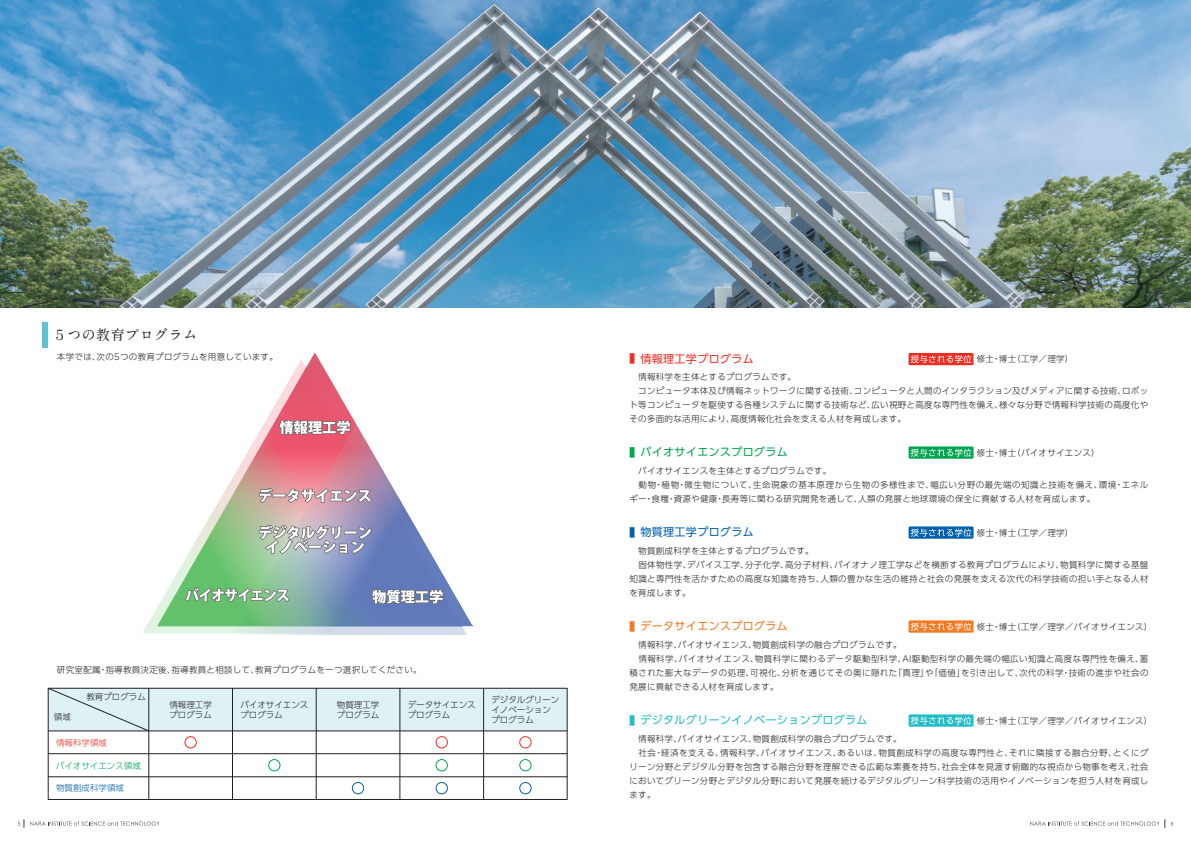
<style>
.page{position:relative;width:1191px;height:842px;background:#fff}
.page>*{position:absolute;margin:0;border:0;box-sizing:border-box;transform-origin:0 0}
.t1{font:700 14px "A1 Mincho Std";letter-spacing:.035em;color:#231f20}
.t2{font:11px "UD Shin Go Pr 6";letter-spacing:.035em;color:#21bdc6}
.t3{font:11px "UD Shin Go Pr 6";letter-spacing:.035em;color:#00a54f}
.t4{font:11px "UD Shin Go Pr 6";letter-spacing:.035em;color:#f47921}
.t5{font:11px "UD Shin Go Pr 6";letter-spacing:.035em;color:#0160ae}
.t6{font:11px "UD Shin Go Pr 6";letter-spacing:.035em;color:#ee2e22}
.t7{font:300 8.5px/14px "UD Shin Go Pr 6";letter-spacing:.035em;color:#231f20}
.t8{font:300 8.5px/10.2px "UD Shin Go Pr 6";color:#231f20}
.t9{font:300 8.5px "UD Shin Go Pr 6";color:#00a54f}
.t10{font:300 8.5px "UD Shin Go Pr 6";color:#0160ae}
.t11{font:300 8.5px "UD Shin Go Pr 6";color:#ee2e22}
.s1{font-size:12.1px}
</style>
<div class="page">
<div style="left:48px;top:688px;width:519px;height:43px;background:#def1f4"></div>
<img style="left:0;top:0;width:1191px;height:308px">
<svg style="left:18px;top:819px;width:141px;height:9px"></svg>
<svg style="left:1030px;top:819px;width:143px;height:9px"></svg>
<hr style="left:149px;top:688px;width:1px;height:111px;background:#231f20">
<hr style="left:483px;top:688px;width:1px;height:111px;background:#231f20">
<hr style="left:48px;top:777px;width:519px;height:1px;background:#231f20">
<hr style="left:48px;top:753px;width:519px;height:1px;background:#231f20">
<hr style="left:48px;top:731px;width:519px;height:1px;background:#231f20">
<svg style="left:48px;top:688px;width:101px;height:43px"></svg>
<img style="left:143px;top:353px;width:330px;height:281px">
<svg style="left:256px;top:486px;width:117px;height:18px;background:#caa7ae"></svg>
<svg style="left:183px;top:510px;width:261px;height:290px"></svg>
<svg style="left:277px;top:417px;width:74px;height:19px"></svg>
<div style="left:908px;top:526px;width:65px;height:13px;background:#0160ae"></div>
<svg style="left:910px;top:529px;width:61px;height:8px"></svg>
<div style="left:908px;top:620px;width:65px;height:13px;background:#f47921"></div>
<svg style="left:910px;top:622px;width:61px;height:8px"></svg>
<div style="left:908px;top:714px;width:65px;height:13px;background:#21bdc6"></div>
<svg style="left:910px;top:716px;width:61px;height:8px"></svg>
<div style="left:43px;top:322px;width:5px;height:25px;background:#5bc6cf"></div>
<div style="left:908px;top:353px;width:65px;height:12px;background:#ee2e22"></div>
<svg style="left:910px;top:355px;width:61px;height:8px"></svg>
<div style="left:908px;top:446px;width:65px;height:13px;background:#00a54f"></div>
<svg style="left:910px;top:449px;width:61px;height:8px"></svg>
<div style="left:184px;top:736px;width:13px;height:12px;border:1px solid #ee2e22;border-radius:50%"></div>
<div style="left:268px;top:759px;width:12px;height:12px;border:1px solid #00a54f;border-radius:50%"></div>
<div style="left:352px;top:782px;width:12px;height:12px;border:1px solid #0160ae;border-radius:50%"></div>
<div style="left:435px;top:782px;width:13px;height:12px;border:1px solid #0160ae;border-radius:50%"></div>
<div style="left:435px;top:759px;width:13px;height:12px;border:1px solid #00a54f;border-radius:50%"></div>
<div style="left:435px;top:736px;width:13px;height:12px;border:1px solid #ee2e22;border-radius:50%"></div>
<div style="left:519px;top:782px;width:12px;height:12px;border:1px solid #0160ae;border-radius:50%"></div>
<div style="left:519px;top:759px;width:12px;height:12px;border:1px solid #00a54f;border-radius:50%"></div>
<div style="left:519px;top:736px;width:12px;height:12px;border:1px solid #ee2e22;border-radius:50%"></div>
<h1 class="t1" style="left:53px;top:323px;width:146px">５つの教育プログラム</h1>
<p class="t7" style="left:48px;top:350px;width:231px">　本学では、次の5つの教育プログラムを用意しています。</p>
<p class="t7" style="left:48px;top:662px;width:375px">　研究室配属・指導教員決定後、指導教員と相談して、教育プログラムを一つ選択してください。</p>
<p class="t7" style="left:54px;top:710px;width:18px">領域</p>
<p class="t8" style="left:86px;top:691px;width:61px">教育プログラム</p>
<p class="t11" style="left:56px;top:735px;width:52px">情報科学領域</p>
<p class="t9" style="left:56px;top:758px;width:86px">バイオサイエンス領域</p>
<p class="t10" style="left:56px;top:781px;width:69px">物質創成科学領域</p>
<p class="t8" style="left:169px;top:699px;width:44px">情報理工学プログラム</p>
<p class="t8" style="left:240px;top:699px;width:69px">バイオサイエンスプログラム</p>
<p class="t8" style="left:337px;top:699px;width:44px">物質理工学プログラム</p>
<p class="t8" style="left:408px;top:699px;width:69px">データサイエンスプログラム</p>
<p class="t8" style="left:491px;top:694px;width:70px">デジタルグリーンイノベーションプログラム</p>
<p class="t6" style="left:629px;top:349px;width:126px"><span class="s1">■</span> 情報理工学プログラム</p>
<p class="t7" style="left:629px;top:369px;width:520px">　情報科学を主体とするプログラムです。<br>　コンピュータ本体及び情報ネットワークに関する技術、コンピュータと人間のインタラクション及びメディアに関する技術、ロボット等コンピュータを駆使する各種システムに関する技術など、広い視野と高度な専門性を備え、様々な分野で情報科学技術の高度化やその多面的な活用により、高度情報化社会を支える人材を育成します。</p>
<p class="t7" style="left:976px;top:352px;width:98px">修士・博士（工学／理学）</p>
<p class="t3" style="left:629px;top:443px;width:160px"><span class="s1">■</span> バイオサイエンスプログラム</p>
<p class="t7" style="left:629px;top:463px;width:520px">　バイオサイエンスを主体とするプログラムです。<br>　動物・植物・微生物について、生命現象の基本原理から生物の多様性まで、幅広い分野の最先端の知識と技術を備え、環境・エネルギー・食糧・資源や健康・長寿等に関わる研究開発を通して、人類の発展と地球環境の保全に貢献する人材を育成します。</p>
<p class="t7" style="left:976px;top:445px;width:124px">修士・博士（バイオサイエンス）</p>
<p class="t5" style="left:629px;top:523px;width:126px"><span class="s1">■</span> 物質理工学プログラム</p>
<p class="t7" style="left:629px;top:543px;width:520px">　物質創成科学を主体とするプログラムです。<br>　固体物性学、デバイス工学、分子化学、高分子材料、バイオナノ理工学などを横断する教育プログラムにより、物質科学に関する基盤知識と専門性を活かすための高度な知識を持ち、人類の豊かな生活の維持と社会の発展を支える次代の科学技術の担い手となる人材を育成します。</p>
<p class="t7" style="left:976px;top:525px;width:98px">修士・博士（工学／理学）</p>
<p class="t4" style="left:629px;top:617px;width:160px"><span class="s1">■</span> データサイエンスプログラム</p>
<p class="t7" style="left:629px;top:637px;width:520px">　情報科学、バイオサイエンス、物質創成科学の融合プログラムです。<br>　情報科学、バイオサイエンス、物質科学に関わるデータ駆動型科学、AI駆動型科学の最先端の幅広い知識と高度な専門性を備え、蓄積された膨大なデータの処理、可視化、分析を通じてその奥に隠れた「真理」や「価値」を引き出して、次代の科学・技術の進歩や社会の発展に貢献できる人材を育成します。</p>
<p class="t7" style="left:976px;top:619px;width:177px">修士・博士（工学／理学／バイオサイエンス）</p>
<p class="t2" style="left:629px;top:711px;width:239px"><span class="s1">■</span> デジタルグリーンイノベーションプログラム</p>
<p class="t7" style="left:629px;top:731px;width:520px">　情報科学、バイオサイエンス、物質創成科学の融合プログラムです。<br>　社会・経済を支える、情報科学、バイオサイエンス、あるいは、物質創成科学の高度な専門性と、それに隣接する融合分野、とくにグリーン分野とデジタル分野を包含する融合分野を理解できる広範な素養を持ち、社会全体を見渡す俯瞰的な視点から物事を考え、社会においてグリーン分野とデジタル分野において発展を続けるデジタルグリーン科学技術の活用やイノベーションを担う人材を育成します。</p>
<p class="t7" style="left:976px;top:713px;width:177px">修士・博士（工学／理学／バイオサイエンス）</p>
</div>
